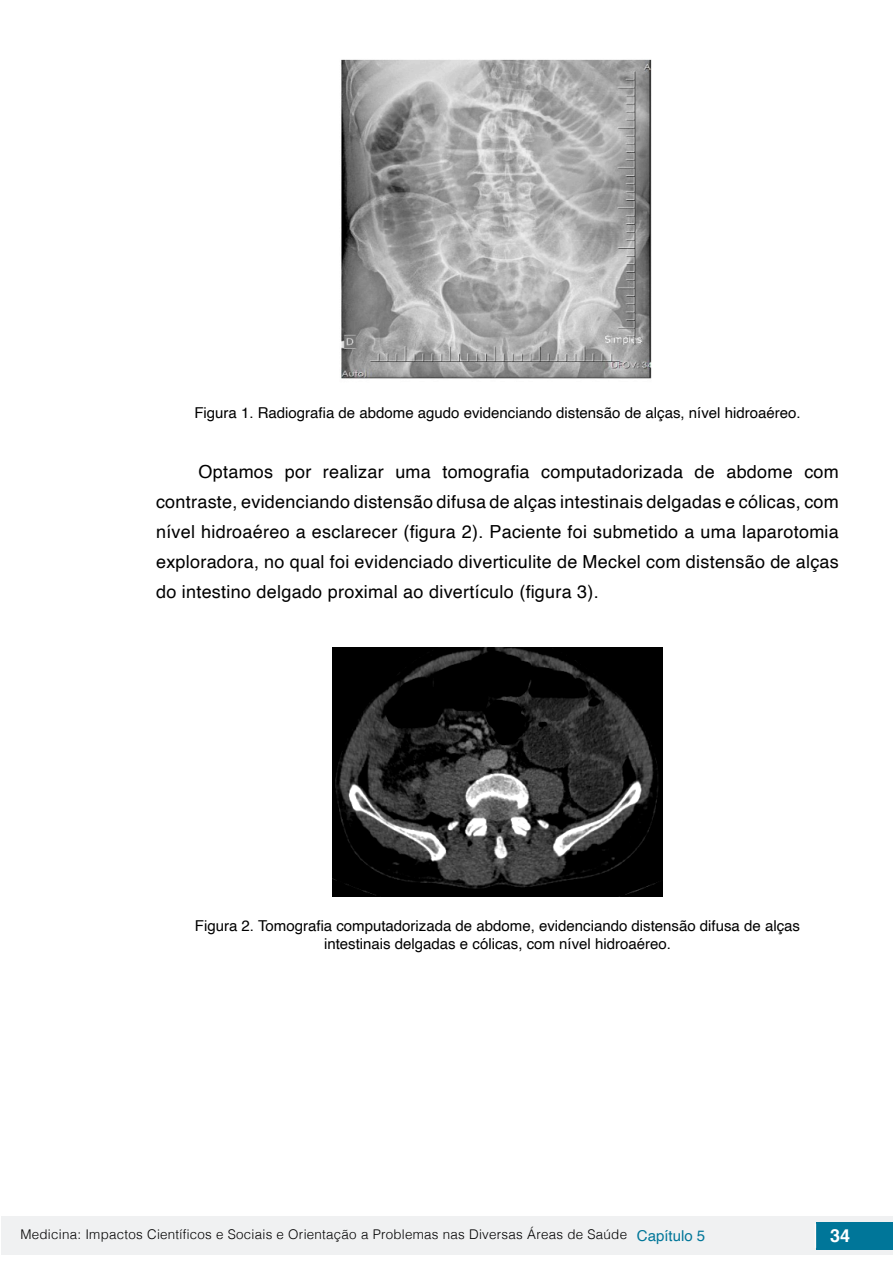
<style>
.page{position:relative;width:893px;height:1263px;background:#fff}
.page>*{position:absolute;margin:0;border:0;box-sizing:border-box;transform-origin:0 0}
.txt{font:18px/30px "Helvetica";letter-spacing:.015em;color:#000;text-align:justify}
.t1{font:700 18px "Helvetica";color:#fff}
.info_tab_gra_imag{font:15px/18px "Helvetica";color:#000;text-align:center}
.t2{font:300 13.35px "Helvetica";letter-spacing:.02em;color:#000}
.s1{font-weight:400;font-size:15px;color:#007699}
</style>
<div class="page">
<div style="left:1px;top:1216px;width:891px;height:38px;background:#f0f1f2"></div>
<div style="left:816px;top:1222px;width:77px;height:27px;background:#007699"></div>
<svg style="left:815px;top:1224px;width:1px;height:24px"></svg>
<img style="left:341px;top:59px;width:311px;height:320px">
<img style="left:332px;top:648px;width:331px;height:248px">
<p class="info_tab_gra_imag" style="left:194px;top:404px;width:608px">Figura 1. Radiografia de abdome agudo evidenciando distensão de alças, nível hidroaéreo.</p>
<p class="txt" style="left:156px;top:457px;width:684px;text-indent:43px">Optamos por realizar uma tomografia computadorizada de abdome com contraste, evidenciando distensão difusa de alças intestinais delgadas e cólicas, com nível hidroaéreo a esclarecer (figura 2). Paciente foi submetido a uma laparotomia exploradora, no qual foi evidenciado diverticulite de Meckel com distensão de alças do intestino delgado proximal ao divertículo (figura 3).</p>
<p class="info_tab_gra_imag" style="left:195px;top:917px;width:607px">Figura 2. Tomografia computadorizada de abdome, evidenciando distensão difusa de alças intestinais delgadas e cólicas, com nível hidroaéreo.</p>
<p class="t2" style="left:20px;top:1223px;width:686px">Medicina: Impactos Científicos e Sociais e Orientação a Problemas nas Diversas Áreas de Saúde <span class="s1">Capítulo 5</span></p>
<p class="t1" style="left:830px;top:1221px;width:22px">34</p>
</div>
